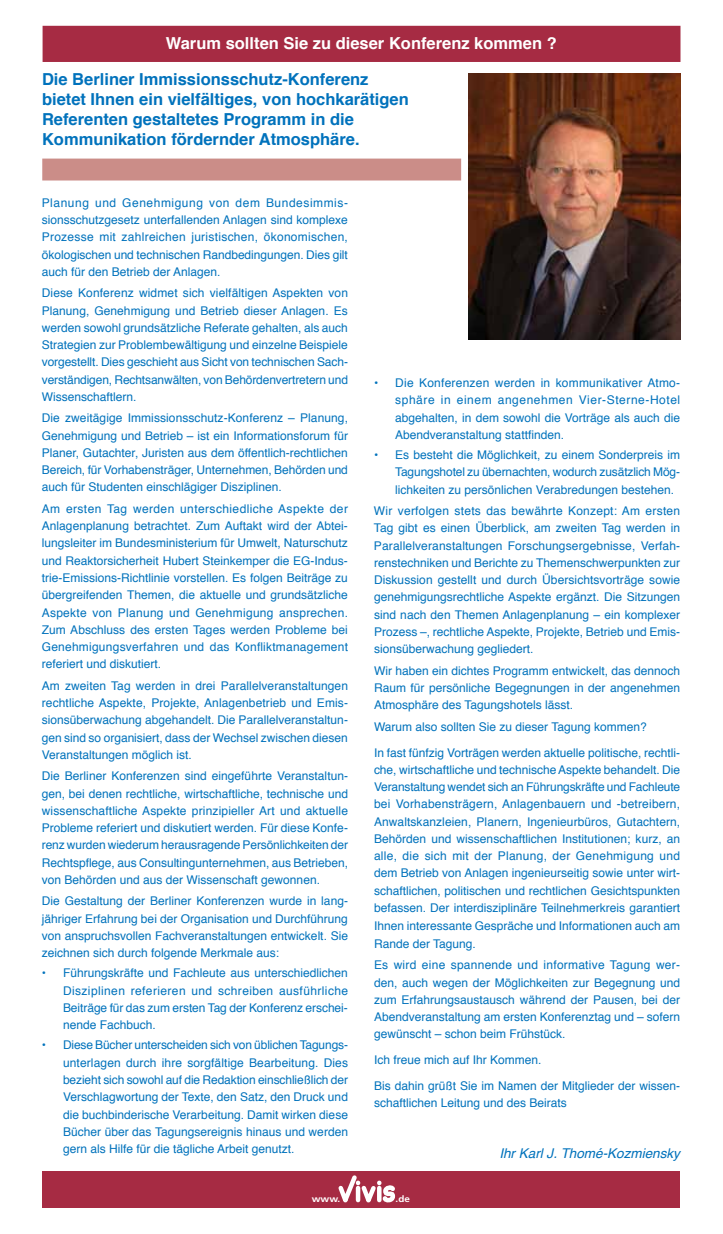
<style>
.page{position:relative;width:723px;height:1234px;background:#fff}
.page>*{position:absolute;margin:0;border:0;box-sizing:border-box;transform-origin:0 0}
.t1{font:700 16.5px/19.8px "Helvetica";color:#0072bc}
.t2{font:700 16.5px "Helvetica";color:#fff}
.t3{font:italic 13.5px "Helvetica";color:#0072bc}
.t4{font:12px/17.2px "Helvetica";color:#0072bc;text-align:justify}
.t5{font:700 9px "Frutiger";color:#fff;scale:1.1 1}
</style>
<div class="page">
<div style="left:43px;top:26px;width:637px;height:36px;background:#a62b43"></div>
<div style="left:42px;top:158px;width:419px;height:22px;background:#cb8d88;border:2px solid #cb8d88"></div>
<img style="left:468px;top:73px;width:212px;height:266px">
<div style="left:42px;top:1171px;width:638px;height:36px;background:#a62b43"></div>
<svg style="left:335px;top:1175px;width:64px;height:33px"></svg>
<h1 class="t2" style="left:166px;top:30px;width:392px">Warum sollten Sie zu dieser Konferenz kommen ?</h1>
<h1 class="t1" style="left:42px;top:70px;width:368px">Die Berliner Immissionsschutz-Konferenz bietet Ihnen ein vielfältiges, von hochkarätigen Referenten gestaltetes Programm in die Kommunikation fördernder Atmosphäre.</h1>
<p class="t4" style="left:42px;top:194px;width:308px">Planung und Genehmigung von dem Bundesimmis&shy;sionsschutzgesetz unterfallenden Anlagen sind komplexe Prozesse mit zahlreichen juristischen, ökonomischen, ökologischen und technischen Randbedingungen. Dies gilt auch für den Betrieb der Anlagen.</p>
<p class="t4" style="left:42px;top:285px;width:308px">Diese Konferenz widmet sich vielfältigen Aspekten von Planung, Genehmigung und Betrieb dieser Anlagen. Es werden sowohl grundsätzliche Referate gehalten, als auch Strategien zur Problembewältigung und einzelne Beispiele vorgestellt. Dies geschieht aus Sicht von technischen Sach&shy;verständigen, Rechtsanwälten, von Behördenvertretern und Wissenschaftlern.</p>
<p class="t4" style="left:42px;top:410px;width:308px">Die zweitägige Immissionsschutz-Konferenz – Planung, Genehmigung und Betrieb – ist ein Informationsforum für Planer, Gutachter, Juristen aus dem öffentlich-rechtlichen Bereich, für Vorhabensträger, Unternehmen, Behörden und auch für Studenten einschlägiger Disziplinen.</p>
<p class="t4" style="left:42px;top:500px;width:308px">Am ersten Tag werden unterschiedliche Aspekte der Anlagenplanung betrachtet. Zum Auftakt wird der Abtei&shy;lungsleiter im Bundesministerium für Umwelt, Naturschutz und Reaktorsicherheit Hubert Steinkemper die EG-Indus&shy;trie-Emissions-Richtlinie vorstellen. Es folgen Beiträge zu übergreifenden Themen, die aktuelle und grundsätzliche Aspekte von Planung und Genehmigung ansprechen.<br>Zum Abschluss des ersten Tages werden Probleme bei Genehmigungsverfahren und das Konfliktmanagement referiert und diskutiert.</p>
<p class="t4" style="left:42px;top:677px;width:308px">Am zweiten Tag werden in drei Parallelveranstaltungen rechtliche Aspekte, Projekte, Anlagenbetrieb und Emis&shy;sionsüberwachung abgehandelt. Die Parallelveranstaltun&shy;gen sind so organisiert, dass der Wechsel zwischen diesen Veranstaltungen möglich ist.</p>
<p class="t4" style="left:42px;top:767px;width:308px">Die Berliner Konferenzen sind eingeführte Veranstaltun&shy;gen, bei denen rechtliche, wirtschaftliche, technische und wissenschaftliche Aspekte prinzipieller Art und aktuelle Probleme referiert und diskutiert werden. Für diese Konfe&shy;renz wurden wiederum herausragende Persönlichkeiten der Rechtspflege, aus Consultingunternehmen, aus Betrieben, von Behörden und aus der Wissenschaft gewonnen.</p>
<p class="t4" style="left:42px;top:892px;width:308px">Die Gestaltung der Berliner Konferenzen wurde in lang&shy;jähriger Erfahrung bei der Organisation und Durchführung von anspruchsvollen Fachveranstaltungen entwickelt. Sie zeichnen sich durch folgende Merkmale aus:</p>
<p class="t4" style="left:63px;top:964px;width:287px;text-indent:-21px">• Führungskräfte und Fachleute aus unterschiedlichen Disziplinen referieren und schreiben ausführliche Beiträge für das zum ersten Tag der Konferenz erschei&shy;nende Fachbuch.</p>
<p class="t4" style="left:63px;top:1036px;width:286px;text-indent:-21px">• Diese Bücher unterscheiden sich von üblichen Tagungs&shy;unterlagen durch ihre sorgfältige Bearbeitung. Dies bezieht sich sowohl auf die Redaktion einschließlich der Verschlagwortung der Texte, den Satz, den Druck und die buchbinderische Verarbeitung. Damit wirken diese Bücher über das Tagungsereignis hinaus und werden gern als Hilfe für die tägliche Arbeit genutzt.</p>
<p class="t4" style="left:395px;top:374px;width:286px;text-indent:-21px">• Die Konferenzen werden in kommunikativer Atmo&shy;sphäre in einem angenehmen Vier-Sterne-Hotel abgehalten, in dem sowohl die Vorträge als auch die Abendveranstaltung stattfinden.</p>
<p class="t4" style="left:395px;top:446px;width:286px;text-indent:-21px">• Es besteht die Möglichkeit, zu einem Sonderpreis im Tagungshotel zu übernachten, wodurch zusätzlich Mög&shy;lichkeiten zu persönlichen Verabredungen bestehen.</p>
<p class="t4" style="left:374px;top:502px;width:308px">Wir verfolgen stets das bewährte Konzept: Am ersten Tag gibt es einen Überblick, am zweiten Tag werden in Parallelveranstaltungen Forschungsergebnisse, Verfah&shy;renstechniken und Berichte zu Themenschwerpunkten zur Diskussion gestellt und durch Übersichtsvorträge sowie genehmigungsrechtliche Aspekte ergänzt. Die Sitzungen sind nach den Themen Anlagenplanung – ein komplexer Prozess –, rechtliche Aspekte, Projekte, Betrieb und Emis&shy;sionsüberwachung gegliedert.</p>
<p class="t4" style="left:374px;top:662px;width:308px">Wir haben ein dichtes Programm entwickelt, das dennoch Raum für persönliche Begegnungen in der angenehmen Atmosphäre des Tagungshotels lässt.</p>
<p class="t4" style="left:374px;top:714px;width:308px;line-height:25.8px">Warum also sollten Sie zu dieser Tagung kommen?<br>In fast fünfzig Vorträgen werden aktuelle politische, rechtli-</p>
<p class="t4" style="left:374px;top:761px;width:308px">che, wirtschaftliche und technische Aspekte behandelt. Die Veranstaltung wendet sich an Führungskräfte und Fachleute bei Vorhabensträgern, Anlagenbauern und -betreibern, Anwaltskanzleien, Planern, Ingenieurbüros, Gutachtern, Behörden und wissenschaftlichen Institutionen; kurz, an alle, die sich mit der Planung, der Genehmigung und dem Betrieb von Anlagen ingenieurseitig sowie unter wirt&shy;schaftlichen, politischen und rechtlichen Gesichtspunkten befassen. Der interdisziplinäre Teilnehmerkreis garantiert Ihnen interessante Gespräche und Informationen auch am Rande der Tagung.</p>
<p class="t4" style="left:374px;top:956px;width:308px">Es wird eine spannende und informative Tagung wer&shy;den, auch wegen der Möglichkeiten zur Begegnung und zum Erfahrungsaustausch während der Pausen, bei der Abendveranstaltung am ersten Konferenztag und – sofern gewünscht – schon beim Frühstück.</p>
<p class="t4" style="left:374px;top:1047px;width:308px;line-height:25.8px">Ich freue mich auf Ihr Kommen.<br>Bis dahin grüßt Sie im Namen der Mitglieder der wissen-</p>
<p class="t4" style="left:374px;top:1094px;width:194px">schaftlichen Leitung und des Beirats</p>
<p class="t3" style="left:499px;top:1142px;width:182px">Ihr Karl J. Thomé-Kozmiensky</p>
<p class="t5" style="left:312px;top:1193px;width:28px">www.</p>
<p class="t5" style="left:396px;top:1193px;width:15px">.de</p>
</div>
